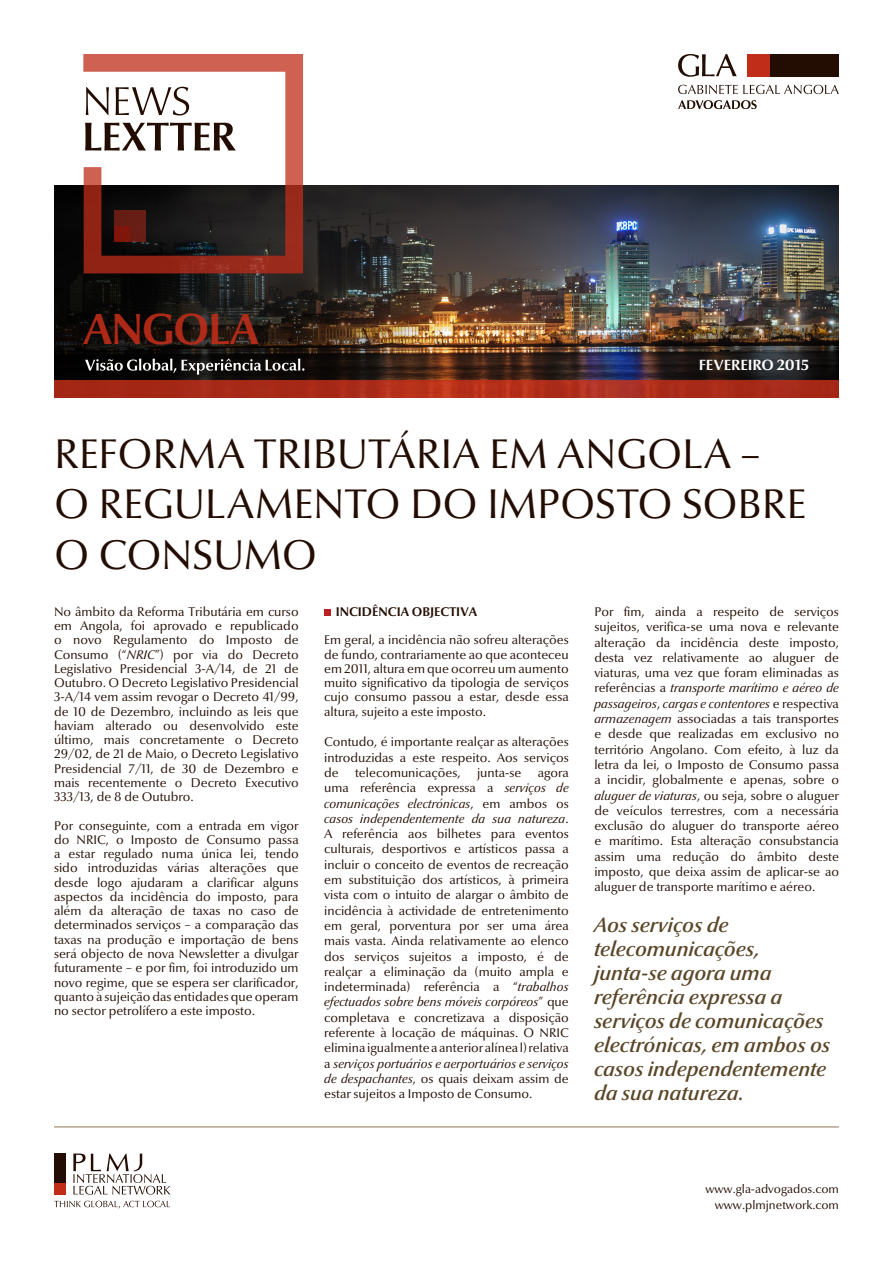
<style>
.page{position:relative;width:893px;height:1263px;background:#fff}
.page>*{position:absolute;margin:0;border:0;box-sizing:border-box;transform-origin:0 0}
.t1{font:700 43.95px "Optima Nova LT";letter-spacing:-.035em;color:#c02d19}
.t2{font:42px/50.4px "Optima Nova LT";letter-spacing:-.005em;color:#230d02}
.t3{font:italic 600 21px/24px "Optima Nova LT";color:#5a4527}
.t4{font:700 15px "Optima Nova LT";letter-spacing:-.005em;color:#fff}
.Corpo{font:12.75px/15.3px "Optima Nova LT";color:#230d02;text-align:justify}
.Corpo-2{font:700 12.75px "Optima Nova LT";color:#230d02}
.t5{font:12px "Optima Nova LT";color:#230d02}
.s1{font-style:italic}
</style>
<div class="page">
<img style="left:54px;top:185px;width:785px;height:196px">
<div style="left:770px;top:54px;width:69px;height:22px;background:#230d02"></div>
<div style="left:748px;top:54px;width:22px;height:22px;background:#c02d19"></div>
<svg style="left:678px;top:54px;width:59px;height:23px"></svg>
<svg style="left:678px;top:100px;width:79px;height:9px"></svg>
<svg style="left:678px;top:85px;width:161px;height:9px"></svg>
<svg style="left:54px;top:381px;width:785px;height:17px;background:#ab2c19"></svg>
<svg style="left:85px;top:359px;width:219px;height:16px;background:#424140"></svg>
<div style="left:54px;top:1183px;width:12px;height:11px;background:#c02d19"></div>
<div style="left:54px;top:1153px;width:12px;height:30px;background:#230d02"></div>
<svg style="left:73px;top:1153px;width:97px;height:41px"></svg>
<svg style="left:54px;top:1201px;width:116px;height:8px"></svg>
<hr style="left:54px;top:1126px;width:785px;height:2px;background:#b4a38e">
<svg style="left:82px;top:54px;width:223px;height:221px"></svg>
<div style="left:114px;top:226px;width:16px;height:15px;background:#7f150b"></div>
<svg style="left:324px;top:610px;width:6px;height:6px"></svg>
<h1 class="t1" style="left:83px;top:303px;width:177px">ANGOLA</h1>
<p class="t4" style="left:699px;top:357px;width:112px">FEVEREIRO 2015</p>
<p class="t2" style="left:54px;top:429px;width:707px">REFORMA TRIBUTÁRIA EM ANGOLA –</p>
<p class="t2" style="left:54px;top:480px;width:754px">O REGULAMENTO DO IMPOSTO SOBRE<br>O CONSUMO</p>
<p class="Corpo" style="left:54px;top:605px;width:246px;line-height:14.2px">No âmbito da Reforma Tributária em curso em Angola, foi aprovado e republicado o novo Regulamento do Imposto de Consumo (“<span class="s1">NRIC</span>”) por via do Decreto Legislativo Presidencial 3-A/14, de 21 de Outubro. O Decreto Legislativo Presidencial 3-A/14 vem assim revogar o Decreto 41/99, de 10 de Dezembro, incluindo as leis que haviam alterado ou desenvolvido este último, mais concretamente o Decreto 29/02, de 21 de Maio, o Decreto Legislativo Presidencial 7/11, de 30 de Dezembro e mais recentemente o Decreto Executivo 333/13, de 8 de Outubro.</p>
<p class="Corpo" style="left:54px;top:818px;width:246px;line-height:14.2px">Por conseguinte, com a entrada em vigor do NRIC, o Imposto de Consumo passa a estar regulado numa única lei, tendo sido introduzidas várias alterações que desde logo ajudaram a clarificar alguns aspectos da incidência do imposto, para além da alteração de taxas no caso de determinados serviços – a comparação das taxas na produção e importação de bens será objecto de nova Newsletter a divulgar futuramente – e por fim, foi introduzido um novo regime, que se espera ser clarificador, quanto à sujeição das entidades que operam no sector petrolífero a este imposto.</p>
<p class="Corpo-2" style="left:336px;top:604px;width:143px">INCIDÊNCIA OBJECTIVA</p>
<p class="Corpo" style="left:324px;top:633px;width:246px;line-height:14.2px">Em geral, a incidência não sofreu alterações de fundo, contrariamente ao que aconteceu em 2011, altura em que ocorreu um aumento muito significativo da tipologia de serviços cujo consumo passou a estar, desde essa altura, sujeito a este imposto.</p>
<p class="Corpo" style="left:324px;top:735px;width:246px">Contudo, é importante realçar as alterações introduzidas a este respeito. Aos serviços de</p>
<p class="Corpo" style="left:355px;top:765px;width:107px">telecomunicações,</p>
<p class="Corpo" style="left:477px;top:765px;width:46px">junta-se</p>
<p class="Corpo" style="left:324px;top:765px;width:246px;text-indent:214px">agora uma referência expressa a <span class="s1">serviços de comunicações electrónicas</span>, em ambos os <span class="s1">casos independentemente da sua natureza</span>.<br>A referência aos bilhetes para eventos culturais, desportivos e artísticos passa a incluir o conceito de eventos de recreação em substituição dos artísticos, à primeira vista com o intuito de alargar o âmbito de incidência à actividade de entretenimento em geral, porventura por ser uma área mais vasta. Ainda relativamente ao elenco dos serviços sujeitos a imposto, é de realçar a eliminação da (muito ampla e indeterminada) referência a “<span class="s1">trabalhos efectuados sobre bens móveis corpóreos</span>” que completava e concretizava a disposição referente à locação de máquinas. O NRIC elimina igualmente a anterior alínea l) relativa a <span class="s1">serviços portuários e aerportuários e serviços de despachantes</span>, os quais deixam assim de estar sujeitos a Imposto de Consumo.</p>
<p class="Corpo" style="left:594px;top:604px;width:246px">Por fim, ainda a respeito de serviços sujeitos, verifica-se uma nova e relevante alteração da incidência deste imposto, desta vez relativamente ao aluguer de viaturas, uma vez que foram eliminadas as referências a <span class="s1">transporte marítimo e aéreo de passageiros</span>, <span class="s1">cargas e contentores</span> e respectiva <span class="s1">armazenagem</span> associadas a tais transportes e desde que realizadas em exclusivo no território Angolano. Com efeito, à luz da letra da lei, o Imposto de Consumo passa a incidir, globalmente e apenas, sobre o <span class="s1">aluguer de viaturas</span>, ou seja, sobre o aluguer de veículos terrestres, com a necessária exclusão do aluguer do transporte aéreo e marítimo. Esta alteração consubstancia assim uma redução do âmbito deste imposto, que deixa assim de aplicar-se ao aluguer de transporte marítimo e aéreo.</p>
<p class="t3" style="left:594px;top:913px;width:238px">Aos serviços de telecomunicações, junta-se agora uma referência expressa a serviços de comunicações electrónicas, em ambos os casos independentemente da sua natureza.</p>
<p class="t5" style="left:705px;top:1182px;width:135px">www.gla-advogados.com</p>
<p class="t5" style="left:715px;top:1198px;width:126px">www.plmjnetwork.com</p>
</div>
